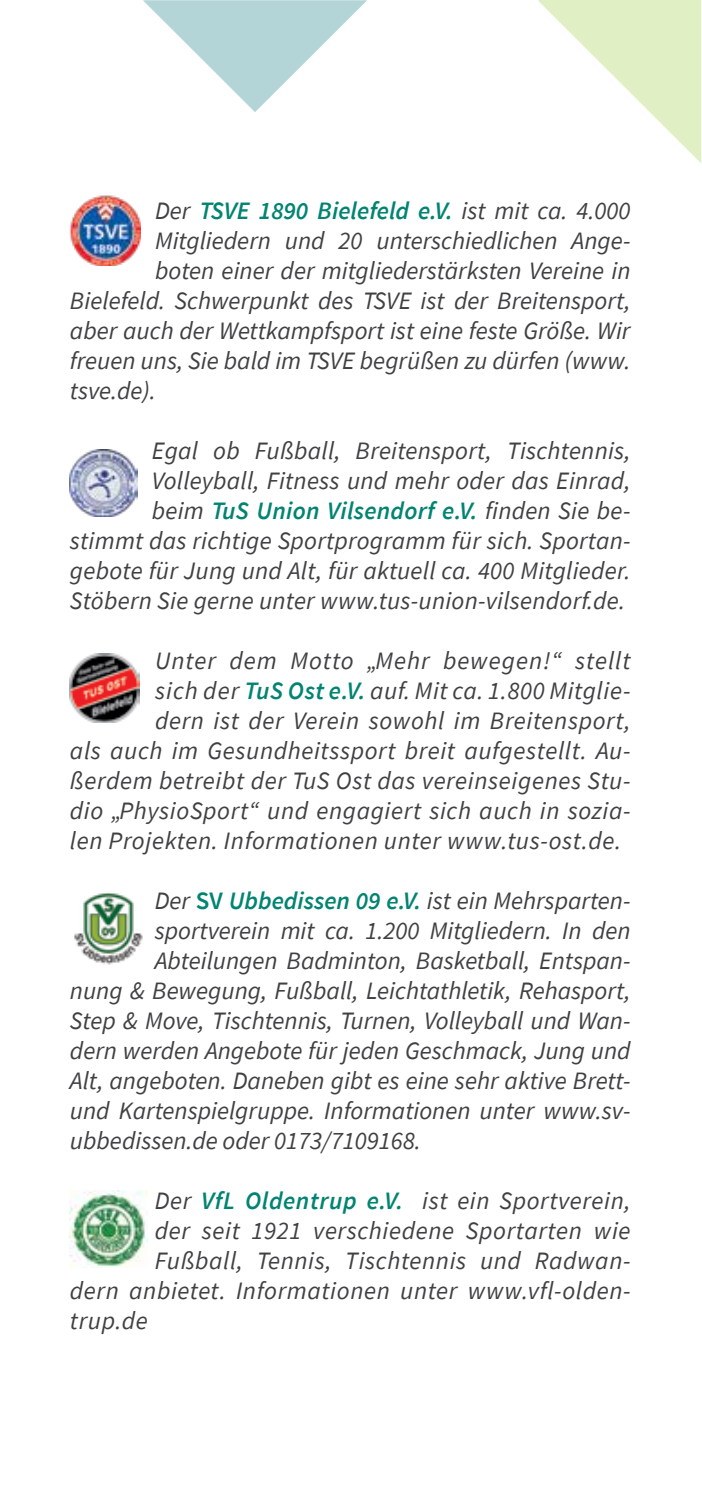
<style>
.page{position:relative;width:702px;height:1489px;background:#fff}
.page>*{position:absolute;margin:0;border:0;box-sizing:border-box;transform-origin:0 0}
.t1{font:italic 25px/30px "Source Sans Pro";color:#414042;text-align:right}
.t2{font:italic 25px "Source Sans Pro";letter-spacing:.025em;color:#414042}
.t3{font:italic 600 25px "Source Sans Pro";color:#018471}
.t4{font:italic 25px "Source Sans Pro";letter-spacing:.04em;color:#414042}
.s1{font-weight:400;color:#414042}
.s2{font-weight:600;color:#018471}
.s3{font-weight:600;font-style:normal;color:#018471}
</style>
<div class="page">
<svg style="left:143px;top:0;width:558px;height:163px"></svg>
<img style="left:70px;top:195px;width:71px;height:70px">
<img style="left:70px;top:449px;width:68px;height:68px">
<img style="left:70px;top:653px;width:69px;height:69px">
<img style="left:74px;top:892px;width:69px;height:73px">
<img style="left:70px;top:1190px;width:78px;height:77px">
<p class="t3" style="left:155px;top:194px;width:477px"><span class="s1">Der</span> TSVE 1890 Bielefeld e.V. <span class="s1">ist mit ca. 4.000</span></p>
<p class="t1" style="left:155px;top:225px;width:477px">Mitgliedern und 20 unterschiedlichen Ange-</p>
<p class="t1" style="left:155px;top:255px;width:477px">boten einer der mitgliederstärksten Vereine in</p>
<p class="t1" style="left:70px;top:285px;width:562px">Bielefeld. Schwerpunkt des TSVE ist der Breitensport,</p>
<p class="t1" style="left:70px;top:315px;width:562px">aber auch der Wettkampfsport ist eine feste Größe. Wir</p>
<p class="t1" style="left:70px;top:345px;width:562px">freuen uns, Sie bald im TSVE begrüßen zu dürfen (www.</p>
<p class="t1" style="left:70px;top:375px;width:87px">tsve.de).</p>
<p class="t1" style="left:70px;top:435px;width:562px">Egal ob Fußball, Breitensport, Tischtennis, Volleyball, Fitness und mehr oder das Einrad,<br>beim <span class="s2">TuS Union Vilsendorf e.V.</span> finden Sie be-<br>stimmt das richtige Sportprogramm für sich. Sportan&shy;gebote für Jung und Alt, für aktuell ca. 400 Mitglieder.<br>Stöbern Sie gerne unter www.tus-union-vilsendorf.de.</p>
<p class="t4" style="left:155px;top:644px;width:477px">Unter dem Motto „Mehr bewegen!“ stellt</p>
<p class="t2" style="left:155px;top:674px;width:477px">sich der <span class="s2">TuS Ost e.V.</span> auf. Mit ca. 1.800 Mitglie-</p>
<p class="t2" style="left:155px;top:704px;width:477px">dern ist der Verein sowohl im Breitensport,</p>
<p class="t2" style="left:70px;top:734px;width:562px">als auch im Gesundheitssport breit aufgestellt. Au-</p>
<p class="t2" style="left:70px;top:764px;width:562px">ßerdem betreibt der TuS Ost das vereinseigenes Stu-</p>
<p class="t2" style="left:70px;top:794px;width:562px">dio „PhysioSport“ und engagiert sich auch in sozia-</p>
<p class="t2" style="left:70px;top:824px;width:552px">len Projekten. Informationen unter www.tus-ost.de.</p>
<p class="t1" style="left:155px;top:885px;width:477px">Der <span class="s3">SV</span> <span class="s2">Ubbedissen 09 e.V.</span> ist ein Mehrsparten-</p>
<p class="t1" style="left:155px;top:915px;width:477px">sportverein mit ca. 1.200 Mitgliedern. In den</p>
<p class="t1" style="left:155px;top:945px;width:477px">Abteilungen Badminton, Basketball, Entspan-</p>
<p class="t1" style="left:70px;top:975px;width:562px">nung &amp; Bewegung, Fußball, Leichtathletik, Rehasport,</p>
<p class="t1" style="left:70px;top:1005px;width:562px">Step &amp; Move, Tischtennis, Turnen, Volleyball und Wan-</p>
<p class="t1" style="left:70px;top:1035px;width:562px">dern werden Angebote für jeden Geschmack, Jung und</p>
<p class="t1" style="left:70px;top:1065px;width:562px">Alt, angeboten. Daneben gibt es eine sehr aktive Brett-</p>
<p class="t1" style="left:70px;top:1095px;width:562px">und Kartenspielgruppe. Informationen unter www.sv-</p>
<p class="t1" style="left:70px;top:1125px;width:352px">ubbedissen.de oder 0173/7109168.</p>
<p class="t2" style="left:155px;top:1184px;width:477px">Der <span class="s2">VfL Oldentrup e.V.</span> ist ein Sportverein,</p>
<p class="t2" style="left:155px;top:1214px;width:477px">der seit 1921 verschiedene Sportarten wie</p>
<p class="t2" style="left:155px;top:1244px;width:477px">Fußball, Tennis, Tischtennis und Radwan-</p>
<p class="t2" style="left:70px;top:1274px;width:562px">dern anbietet. Informationen unter www.vfl-olden-</p>
<p class="t1" style="left:70px;top:1305px;width:79px">trup.de</p>
</div>
